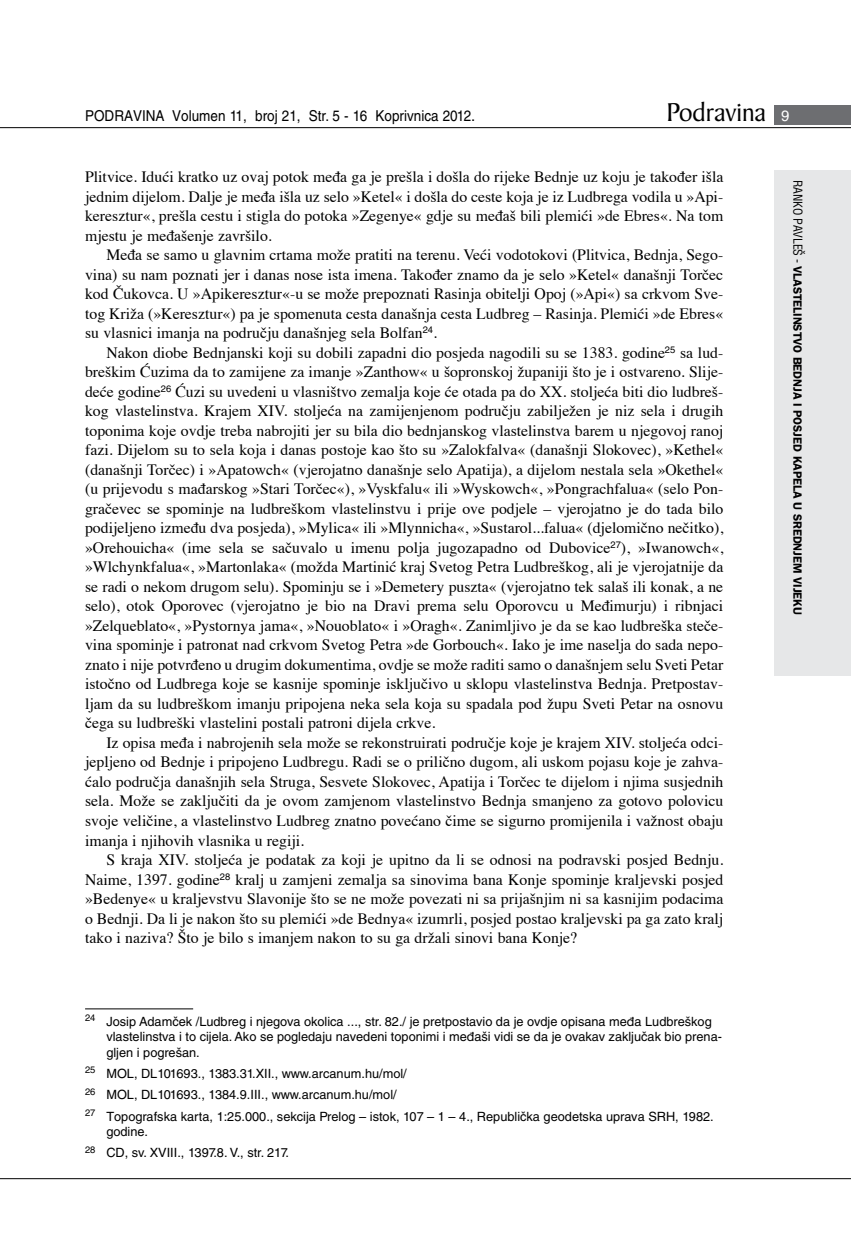
<style>
.page{position:relative;width:851px;height:1234px;background:#fff}
.page>*{position:absolute;margin:0;border:0;box-sizing:border-box;transform-origin:0 0}
.t1{font:27.6px "Baker Signet BT";color:#000}
.t2{font:15.75px/19.5px "Times";color:#000;text-align:justify}
.t3{font:15px "Helvetica LT Skin 29";color:#000;scale:.9 1}
.t4{font:12.75px/21.3px "Helvetica LT Skin 29";color:#000}
.t5{font:600 12px "ITC Franklin Gothic Skin 29";letter-spacing:-.005em;color:#000}
.s1{font-family:"Helvetica LT Skin 29";font-size:15px;color:#fff}
.s2{font-family:"Helvetica LT Skin 29";font-weight:400;font-stretch:condensed}
</style>
<div class="page">
<div style="left:774px;top:170px;width:76px;height:505px;background:#e6e7e8"></div>
<div style="left:774px;top:105px;width:76px;height:19px;background:#6d6e71"></div>
<hr style="left:0;top:127px;width:850px;height:1px;background:#000">
<hr style="left:0;top:1177px;width:850px;height:1px;background:#000">
<hr style="left:85px;top:1008px;width:108px;height:1px;background:#000">
<p class="t3" style="left:85px;top:107px;width:435px">PODRAVINA Volumen 11, broj 21, Str. 5 - 16 Koprivnica 2012.</p>
<h1 class="t1" style="left:666px;top:95px;width:125px">Podravina <span class="s1">9</span></h1>
<p class="t2" style="left:85px;top:166px;width:639px">Plitvice. Idući kratko uz ovaj potok međa ga je prešla i došla do rijeke Bednje uz koju je također išla jednim dijelom. Dalje je međa išla uz selo »Ketel« i došla do ceste koja je iz Ludbrega vodila u »Api&shy;keresztur«, prešla cestu i stigla do potoka »Zegenye« gdje su međaš bili plemići »de Ebres«. Na tom mjestu je međašenje završilo.</p>
<p class="t2" style="left:85px;top:243px;width:639px;text-indent:21px">Međa se samo u glavnim crtama može pratiti na terenu. Veći vodotokovi (Plitvica, Bednja, Sego&shy;vina) su nam poznati jer i danas nose ista imena. Također znamo da je selo »Ketel« današnji Torčec kod Čukovca. U »Apikeresztur«-u se može prepoznati Rasinja obitelji Opoj (»Api«) sa crkvom Sve&shy;tog Križa (»Keresztur«) pa je spomenuta cesta današnja cesta Ludbreg – Rasinja. Plemići »de Ebres« su vlasnici imanja na području današnjeg sela Bolfan<sup>24</sup>.</p>
<p class="t2" style="left:85px;top:341px;width:639px;text-indent:21px">Nakon diobe Bednjanski koji su dobili zapadni dio posjeda nagodili su se 1383. godine<sup>25</sup> sa lud&shy;breškim Ćuzima da to zamijene za imanje »Zanthow« u šopronskoj županiji što je i ostvareno. Slije&shy;deće godine<sup>26</sup> Ćuzi su uvedeni u vlasništvo zemalja koje će otada pa do XX. stoljeća biti dio ludbreš&shy;kog vlastelinstva. Krajem XIV. stoljeća na zamijenjenom području zabilježen je niz sela i drugih toponima koje ovdje treba nabrojiti jer su bila dio bednjanskog vlastelinstva barem u njegovoj ranoj fazi. Dijelom su to sela koja i danas postoje kao što su »Zalokfalva« (današnji Slokovec), »Kethel« (današnji Torčec) i »Apatowch« (vjerojatno današnje selo Apatija), a dijelom nestala sela »Okethel« (u prijevodu s mađarskog »Stari Torčec«), »Vyskfalu« ili »Wyskowch«, »Pongrachfalua« (selo Pon&shy;gračevec se spominje na ludbreškom vlastelinstvu i prije ove podjele – vjerojatno je do tada bilo podijeljeno između dva posjeda), »Mylica« ili »Mlynnicha«, »Sustarol...falua« (djelomično nečitko), »Orehouicha« (ime sela se sačuvalo u imenu polja jugozapadno od Dubovice<sup>27</sup>), »Iwanowch«, »Wlchynkfalua«, »Martonlaka« (možda Martinić kraj Svetog Petra Ludbreškog, ali je vjerojatnije da se radi o nekom drugom selu). Spominju se i »Demetery puszta« (vjerojatno tek salaš ili konak, a ne selo), otok Oporovec (vjerojatno je bio na Dravi prema selu Oporovcu u Međimurju) i ribnjaci »Zelqueblato«, »Pystornya jama«, »Nouoblato« i »Oragh«. Zanimljivo je da se kao ludbreška steče&shy;vina spominje i patronat nad crkvom Svetog Petra »de Gorbouch«. Iako je ime naselja do sada nepo&shy;znato i nije potvrđeno u drugim dokumentima, ovdje se može raditi samo o današnjem selu Sveti Petar istočno od Ludbrega koje se kasnije spominje isključivo u sklopu vlastelinstva Bednja. Pretpostav&shy;ljam da su ludbreškom imanju pripojena neka sela koja su spadala pod župu Sveti Petar na osnovu čega su ludbreški vlastelini postali patroni dijela crkve.</p>
<p class="t2" style="left:85px;top:731px;width:639px;text-indent:21px">Iz opisa međa i nabrojenih sela može se rekonstruirati područje koje je krajem XIV. stoljeća odci&shy;jepljeno od Bednje i pripojeno Ludbregu. Radi se o prilično dugom, ali uskom pojasu koje je zahva&shy;ćalo područja današnjih sela Struga, Sesvete Slokovec, Apatija i Torčec te dijelom i njima susjednih sela. Može se zaključiti da je ovom zamjenom vlastelinstvo Bednja smanjeno za gotovo polovicu svoje veličine, a vlastelinstvo Ludbreg znatno povećano čime se sigurno promijenila i važnost obaju imanja i njihovih vlasnika u regiji.</p>
<p class="t2" style="left:85px;top:848px;width:639px;text-indent:21px">S kraja XIV. stoljeća je podatak za koji je upitno da li se odnosi na podravski posjed Bednju.<br>Naime, 1397. godine<sup>28</sup> kralj u zamjeni zemalja sa sinovima bana Konje spominje kraljevski posjed »Bedenye« u kraljevstvu Slavonije što se ne može povezati ni sa prijašnjim ni sa kasnijim podacima o Bednji. Da li je nakon što su plemići »de Bednya« izumrli, posjed postao kraljevski pa ga zato kralj tako i naziva? Što je bilo s imanjem nakon to su ga držali sinovi bana Konje?</p>
<p class="t4" style="left:106px;top:1013px;width:617px;line-height:15.3px;text-indent:-21px"><sup>24</sup> Josip Adamček /Ludbreg i njegova okolica ..., str. 82./ je pretpostavio da je ovdje opisana međa Ludbreškog vlastelinstva i to cijela. Ako se pogledaju navedeni toponimi i međaši vidi se da je ovakav zaključak bio prena&shy;gljen i pogrešan.</p>
<p class="t4" style="left:85px;top:1062px;width:630px"><sup>25</sup> MOL, DL101693., 1383.31.XII., www.arcanum.hu/mol/<br><sup>26</sup> MOL, DL101693., 1384.9.III., www.arcanum.hu/mol/<br><sup>27</sup> Topografska karta, 1:25.000., sekcija Prelog – istok, 107 – 1 – 4., Republička geodetska uprava SRH, 1982.</p>
<p class="t4" style="left:85px;top:1120px;width:205px;text-indent:21px">godine.<br><sup>28</sup> CD, sv. XVIII., 1397.8. V., str. 217.</p>
<p class="t5" style="left:804px;top:180px;width:436px;rotate:90deg"><span class="s2">RANKO PAVLEŠ -</span> VLASTELINSTVO BEDNJA I POSJED KAPELA U SREDNJEM VIJEKU</p>
</div>
